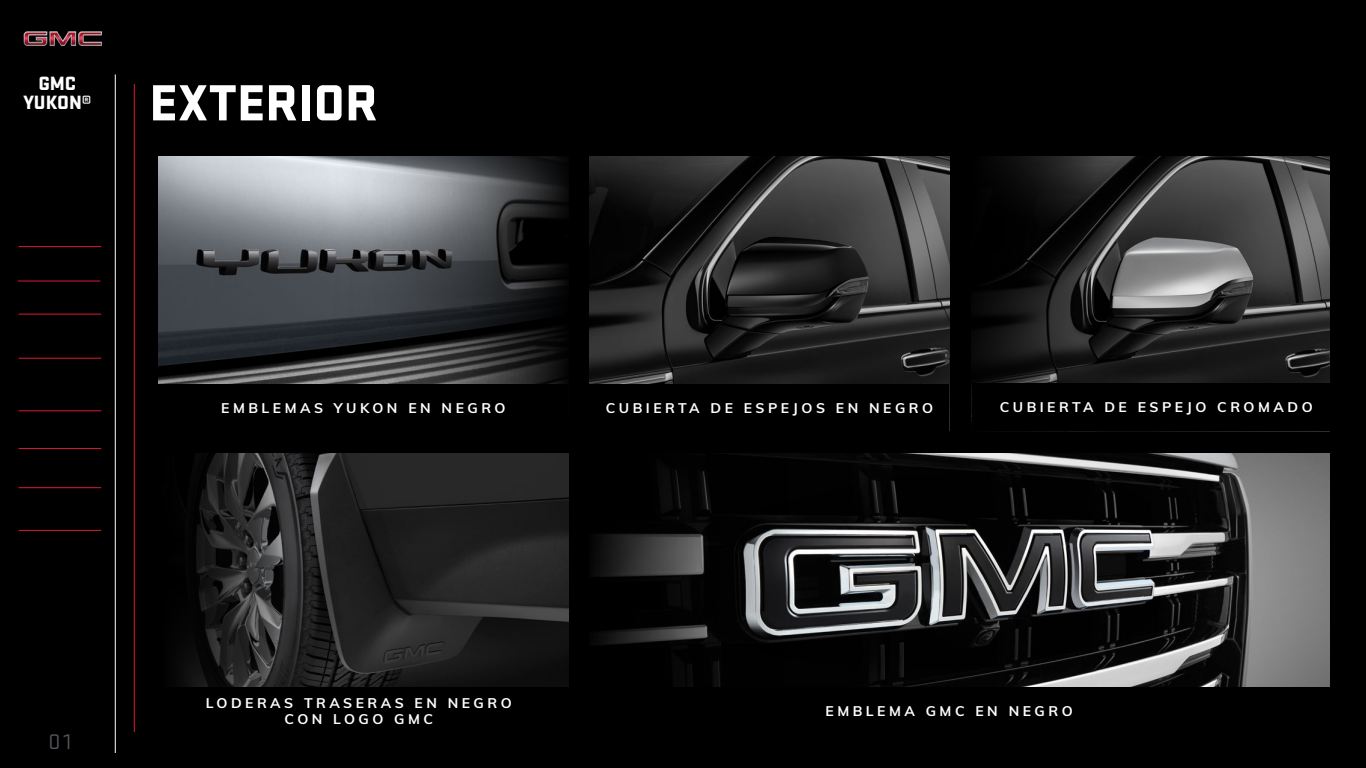
<style>
.page{position:relative;width:1366px;height:768px;background:#000}
.page>*{position:absolute;margin:0;border:0;box-sizing:border-box;transform-origin:0 0}
.t1{font:900 52.8px "Stratum GMC";color:#fff}
.t2{font:22px "Stratum GMC";color:#54565b}
.t3{font:900 20px/19px "Stratum GMC";color:#fff;text-align:center}
.t4{font:700 14px/16px "Muli";letter-spacing:.25em;color:#fff;text-align:center}
</style>
<div class="page">
<img style="left:23px;top:31px;width:79px;height:16px">
<hr style="left:19px;top:246px;width:82px;height:1px;background:#da1a32">
<hr style="left:18px;top:281px;width:82px;height:1px;background:#da1a32">
<hr style="left:19px;top:314px;width:82px;height:1px;background:#da1a32">
<hr style="left:19px;top:358px;width:82px;height:1px;background:#da1a32">
<hr style="left:19px;top:411px;width:82px;height:1px;background:#da1a32">
<hr style="left:19px;top:448px;width:82px;height:1px;background:#da1a32">
<hr style="left:19px;top:487px;width:82px;height:1px;background:#da1a32">
<hr style="left:19px;top:530px;width:82px;height:1px;background:#da1a32">
<hr style="left:115px;top:74px;width:1px;height:679px;background:#fff">
<hr style="left:134px;top:84px;width:1px;height:648px;background:#da1a32">
<img style="left:159px;top:156px;width:409px;height:228px">
<img style="left:590px;top:156px;width:359px;height:228px">
<img style="left:974px;top:156px;width:356px;height:227px">
<img style="left:181px;top:454px;width:387px;height:233px">
<img style="left:594px;top:454px;width:736px;height:233px">
<h3 class="t3" style="left:23px;top:72px;width:70px">GMC<br>YUKON®</h3>
<h1 class="t1" style="left:149px;top:64px;width:230px">EXTERIOR</h1>
<p class="t4" style="left:221px;top:399px;width:286px">EMBLEMAS YUKON EN NEGRO</p>
<p class="t4" style="left:606px;top:399px;width:329px">CUBIERTA DE ESPEJOS EN NEGRO</p>
<p class="t4" style="left:1000px;top:398px;width:314px">CUBIERTA DE ESPEJO CROMADO</p>
<h2 class="t2" style="left:48px;top:727px;width:24px">01</h2>
<p class="t4" style="left:206px;top:694px;width:307px">LODERAS TRASERAS EN NEGRO<br>CON LOGO GMC</p>
<p class="t4" style="left:826px;top:702px;width:249px">EMBLEMA GMC EN NEGRO</p>
</div>
